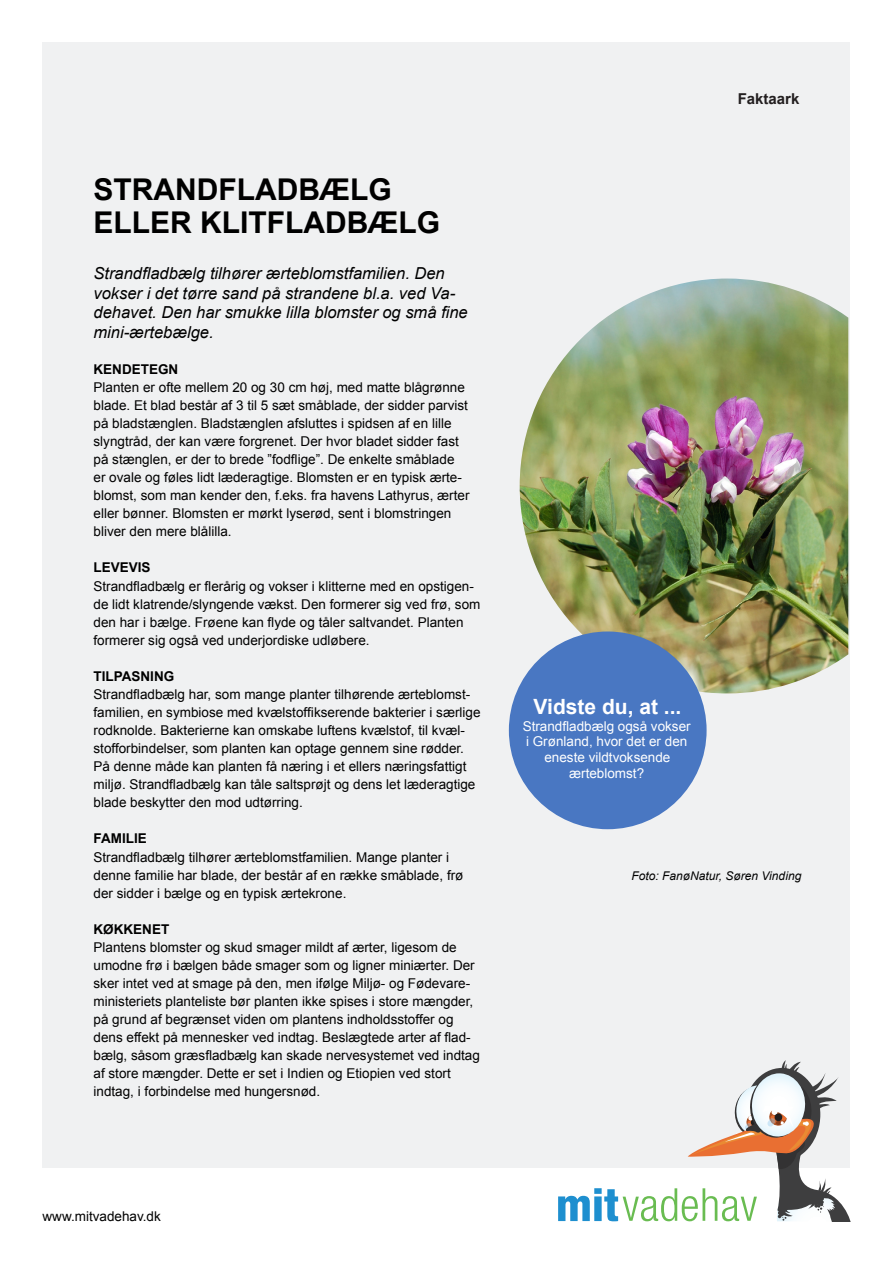
<style>
.page{position:relative;width:893px;height:1263px;background:#fff}
.page>*{position:absolute;margin:0;border:0;box-sizing:border-box;transform-origin:0 0}
.Fakta_overskrift{font:700 30px/33px "Arial";color:#000}
.Fakta_data_overskrif{font:700 21px "Arial";color:#fff}
.Fakta_manchet{font:italic 16.5px/19.5px "Arial";color:#000}
.t1{font:700 15px "Arial";color:#231f20}
.Fakta_brødtekst{font:13.5px/18px "Arial";color:#000}
.Fakta_data{font:13.5px/15.8px "Arial";color:#fff;text-align:center}
.Fakta_mellemoverskri{font:700 13.5px "Arial";color:#000}
.Fakta_billedtekst{font:italic 12px "Arial";color:#000}
</style>
<div class="page">
<div style="left:43px;top:43px;width:807px;height:1125px;background:#f0f1f2"></div>
<svg style="left:558px;top:1060px;width:293px;height:161px"></svg>
<img style="left:520px;top:279px;width:328px;height:414px">
<div style="left:509px;top:631px;width:198px;height:198px;background:#4977c2;border-radius:50%"></div>
<p class="Fakta_overskrift" style="left:94px;top:174px;width:348px">STRANDFLADBÆLG<br>ELLER KLITFLADBÆLG</p>
<p class="Fakta_manchet" style="left:94px;top:264px;width:376px">Strandfladbælg tilhører ærteblomstfamilien. Den vokser i det tørre sand på strandene bl.a. ved Va&shy;dehavet. Den har smukke lilla blomster og små fine mini-ærtebælge.</p>
<p class="Fakta_mellemoverskri" style="left:94px;top:360px;width:86px">KENDETEGN</p>
<p class="Fakta_brødtekst" style="left:94px;top:379px;width:377px">Planten er ofte mellem 20 og 30 cm høj, med matte blågrønne blade. Et blad består af 3 til 5 sæt småblade, der sidder parvist på bladstænglen. Bladstænglen afsluttes i spidsen af en lille slyngtråd, der kan være forgrenet. Der hvor bladet sidder fast på stænglen, er der to brede ”fodflige”. De enkelte småblade er ovale og føles lidt læderagtige. Blomsten er en typisk ærte&shy;blomst, som man kender den, f.eks. fra havens Lathyrus, ærter eller bønner. Blomsten er mørkt lyserød, sent i blomstringen bliver den mere blålilla.</p>
<p class="Fakta_mellemoverskri" style="left:94px;top:559px;width:59px">LEVEVIS</p>
<p class="Fakta_brødtekst" style="left:94px;top:577px;width:388px">Strandfladbælg er flerårig og vokser i klitterne med en opstigen&shy;de lidt klatrende/slyngende vækst. Den formerer sig ved frø, som den har i bælge. Frøene kan flyde og tåler saltvandet. Planten formerer sig også ved underjordiske udløbere.</p>
<p class="Fakta_mellemoverskri" style="left:94px;top:667px;width:82px">TILPASNING</p>
<p class="Fakta_brødtekst" style="left:94px;top:686px;width:388px">Strandfladbælg har, som mange planter tilhørende ærteblomst&shy;familien, en symbiose med kvælstoffikserende bakterier i særlige rodknolde. Bakterierne kan omskabe luftens kvælstof, til kvæl&shy;stofforbindelser, som planten kan optage gennem sine rødder.<br>På denne måde kan planten få næring i et ellers næringsfattigt miljø. Strandfladbælg kan tåle saltsprøjt og dens let læderagtige blade beskytter den mod udtørring.</p>
<p class="Fakta_mellemoverskri" style="left:94px;top:829px;width:55px">FAMILIE</p>
<p class="Fakta_brødtekst" style="left:94px;top:848px;width:371px">Strandfladbælg tilhører ærteblomstfamilien. Mange planter i denne familie har blade, der består af en række småblade, frø der sidder i bælge og en typisk ærtekrone.</p>
<p class="Fakta_mellemoverskri" style="left:94px;top:920px;width:77px">KØKKENET</p>
<p class="Fakta_brødtekst" style="left:94px;top:938px;width:388px">Plantens blomster og skud smager mildt af ærter, ligesom de umodne frø i bælgen både smager som og ligner miniærter. Der sker intet ved at smage på den, men ifølge Miljø- og Fødevare&shy;ministeriets planteliste bør planten ikke spises i store mængder, på grund af begrænset viden om plantens indholdsstoffer og dens effekt på mennesker ved indtag. Beslægtede arter af flad&shy;bælg, såsom græsfladbælg kan skade nervesystemet ved indtag af store mængder. Dette er set i Indien og Etiopien ved stort indtag, i forbindelse med hungersnød.</p>
<p class="t1" style="left:738px;top:89px;width:63px">Faktaark</p>
<p class="Fakta_data_overskrif" style="left:533px;top:692px;width:149px">Vidste du, at ...</p>
<p class="Fakta_data" style="left:523px;top:718px;width:169px">Strandfladbælg også vokser i Grønland, hvor det er den eneste vildtvoksende ærteblomst?</p>
<p class="Fakta_billedtekst" style="left:631px;top:868px;width:171px">Foto: FanøNatur, Søren Vinding</p>
<p class="Fakta_brødtekst" style="left:43px;top:1208px;width:120px">www.mitvadehav.dk</p>
</div>
